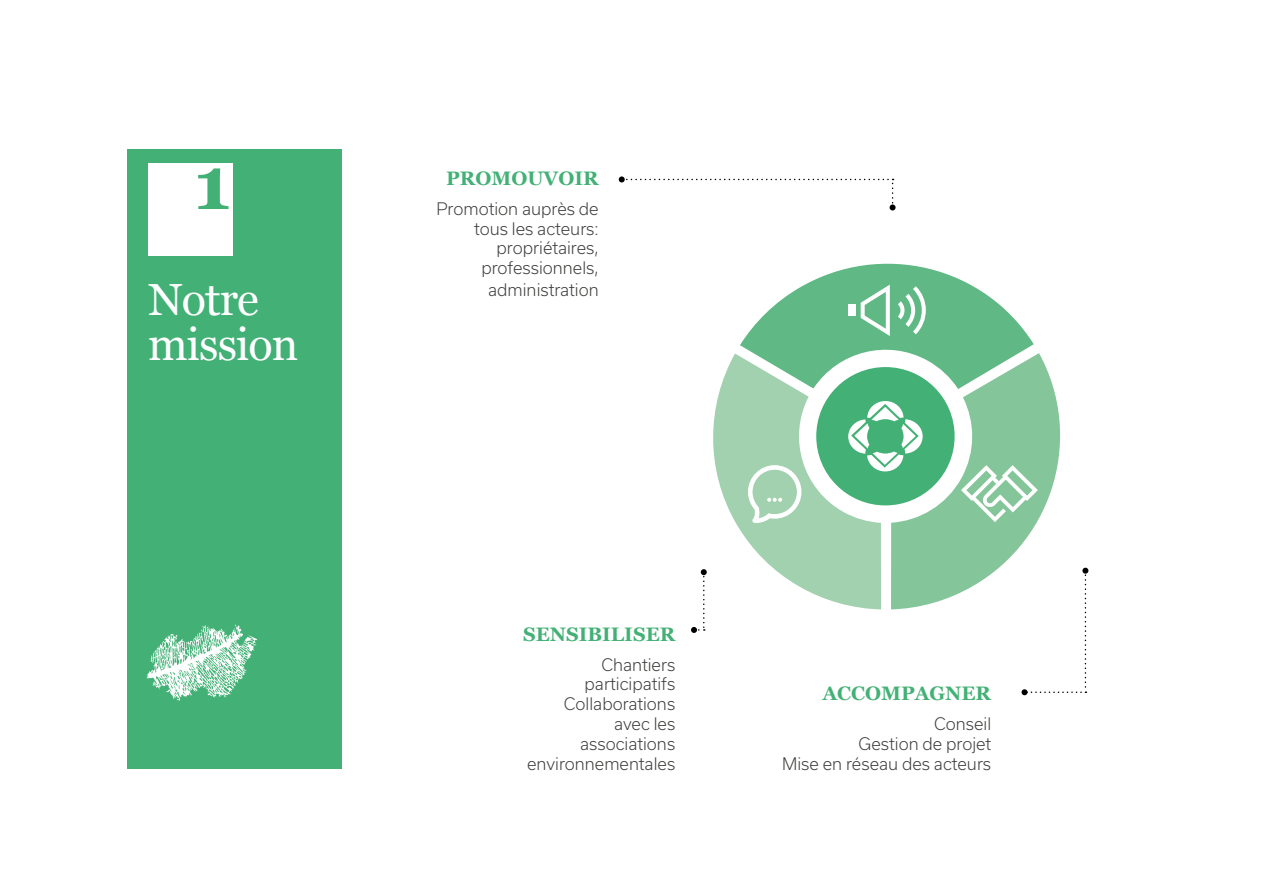
<style>
.page{position:relative;width:1263px;height:893px;background:#fff}
.page>*{position:absolute;margin:0;border:0;box-sizing:border-box;transform-origin:0 0}
.t1{font:700 75px "Georgia";color:#43b176}
.t2{font:45px/45px "Georgia";letter-spacing:-.02em;color:#fff}
.t3{font:700 19.5px "Georgia";color:#43b176}
.t4{font:300 16.5px/19.8px "Usual";color:#3c3c3b;text-align:right}
</style>
<div class="page">
<div style="left:128px;top:149px;width:214px;height:619px;background:#43b176"></div>
<svg style="left:619px;top:176px;width:276px;height:34px"></svg>
<svg style="left:691px;top:263px;width:397px;height:432px"></svg>
<svg style="left:147px;top:624px;width:110px;height:77px"></svg>
<div style="left:148px;top:163px;width:85px;height:93px;background:#fff"></div>
<h1 class="t1" style="left:194px;top:135px;width:38px">1</h1>
<h2 class="t2" style="left:148px;top:278px;width:152px">Notre mission</h2>
<p class="t3" style="left:446px;top:165px;width:154px">PROMOUVOIR</p>
<p class="t4" style="left:436px;top:199px;width:164px">Promotion auprès de tous les acteurs: propriétaires, professionnels,</p>
<p class="t4" style="left:488px;top:280px;width:112px">administration</p>
<p class="t3" style="left:523px;top:621px;width:154px">SENSIBILISER</p>
<p class="t4" style="left:527px;top:655px;width:150px">Chantiers participatifs<br>Collaborations avec les associations environnementales</p>
<p class="t3" style="left:822px;top:681px;width:170px">ACCOMPAGNER</p>
<p class="t4" style="left:782px;top:714px;width:210px">Conseil<br>Gestion de projet<br>Mise en réseau des acteurs</p>
</div>
